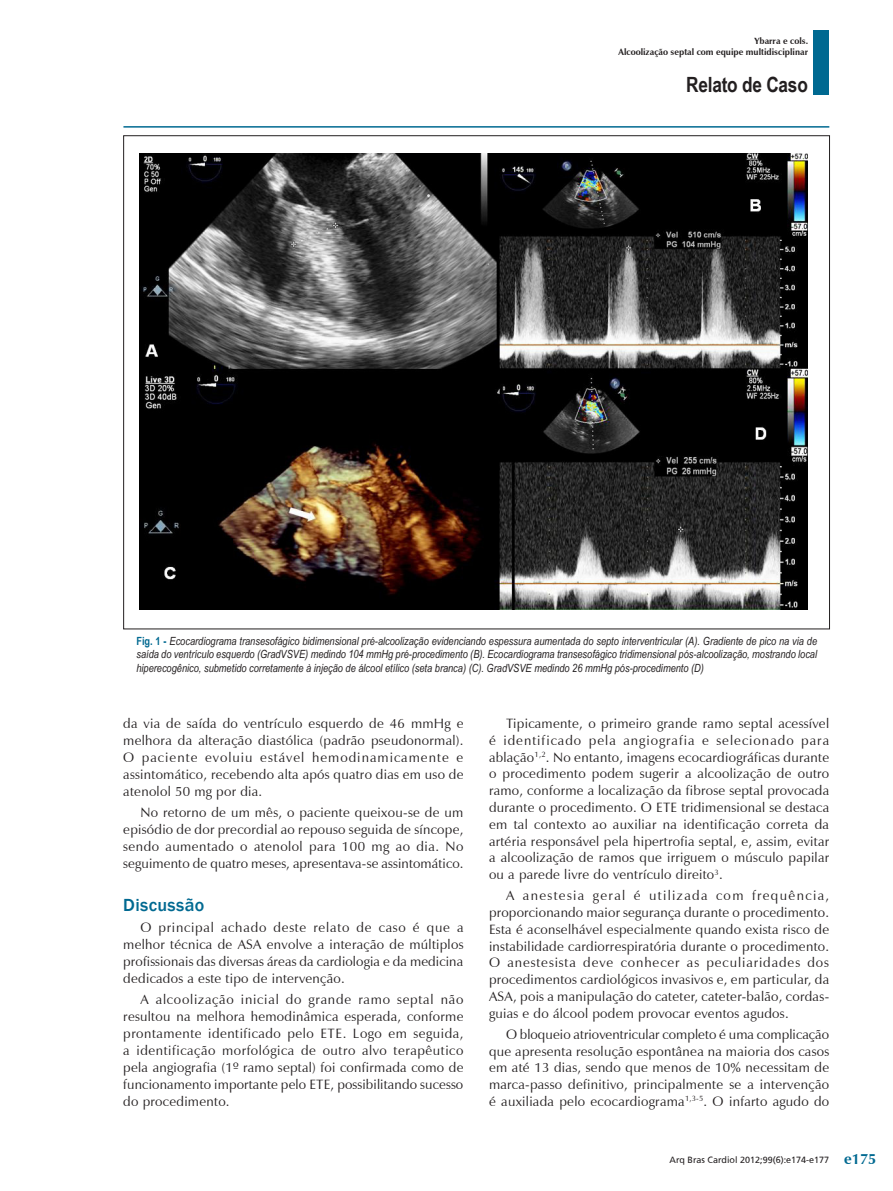
<style>
.page{position:relative;width:893px;height:1191px;background:#fff}
.page>*{position:absolute;margin:0;border:0;box-sizing:border-box;transform-origin:0 0}
.t1{font:700 21px "Arial Narrow";letter-spacing:-.01em;color:#231f20}
._02_-_TITULO_-_MATER{font:500 18px "Franklin Gothic";letter-spacing:.02em;color:#006991}
.t2{font:700 15px "Zapf Humanist 601 BT";color:#006991}
._01-TEXTO_BASICO{font:13.5px/16.8px "Zapf Humanist 601 BT";letter-spacing:.02em;color:#231f20;text-align:justify}
._06_-_LEGENDA_FIGURA{font:italic 11.25px/13.5px "Arial Narrow";color:#231f20;text-align:justify}
.t3{font:700 9px/10.8px "Zapf Humanist 601 BT";color:#231f20;text-align:right}
.t4{font:9px "Frutiger";color:#231f20}
.s1{font-weight:700;font-style:normal;color:#006991}
</style>
<div class="page">
<hr style="left:123px;top:126px;width:706px;height:2px;background:#006991">
<div style="left:813px;top:30px;width:16px;height:64px;background:#006991"></div>
<img style="left:139px;top:153px;width:669px;height:456px">
<p class="t3" style="left:618px;top:36px;width:191px">Ybarra e cols.<br>Alcoolização septal com equipe multidisciplinar</p>
<p class="t1" style="left:686px;top:69px;width:123px">Relato de Caso</p>
<p class="_06_-_LEGENDA_FIGURA" style="left:136px;top:634px;width:682px"><span class="s1">Fig. 1 -</span> Ecocardiograma transesofágico bidimensional pré-alcoolização evidenciando espessura aumentada do septo interventricular (A). Gradiente de pico na via de saída do ventrículo esquerdo (GradVSVE) medindo 104 mmHg pré-procedimento (B). Ecocardiograma transesofágico tridimensional pós-alcoolização, mostrando local hiperecogênico, submetido corretamente à injeção de álcool etílico (seta branca) (C). GradVSVE medindo 26 mmHg pós-procedimento (D)</p>
<p class="_01-TEXTO_BASICO" style="left:123px;top:715px;width:342px">da via de saída do ventrículo esquerdo de 46 mmHg e melhora da alteração diastólica (padrão pseudonormal).<br>O paciente evoluiu estável hemodinamicamente e assintomático, recebendo alta após quatro dias em uso de atenolol 50 mg por dia.</p>
<p class="_01-TEXTO_BASICO" style="left:123px;top:803px;width:342px;text-indent:17px">No retorno de um mês, o paciente queixou-se de um episódio de dor precordial ao repouso seguida de síncope, sendo aumentado o atenolol para 100 mg ao dia. No seguimento de quatro meses, apresentava-se assintomático.</p>
<p class="_02_-_TITULO_-_MATER" style="left:123px;top:894px;width:82px">Discussão</p>
<p class="_01-TEXTO_BASICO" style="left:123px;top:919px;width:342px;text-indent:17px">O principal achado deste relato de caso é que a melhor técnica de ASA envolve a interação de múltiplos profissionais das diversas áreas da cardiologia e da medicina dedicados a este tipo de intervenção.</p>
<p class="_01-TEXTO_BASICO" style="left:123px;top:991px;width:342px;text-indent:17px">A alcoolização inicial do grande ramo septal não resultou na melhora hemodinâmica esperada, conforme prontamente identificado pelo ETE. Logo em seguida, a identificação morfológica de outro alvo terapêutico pela angiografia (1º ramo septal) foi confirmada como de funcionamento importante pelo ETE, possibilitando sucesso do procedimento.</p>
<p class="_01-TEXTO_BASICO" style="left:489px;top:715px;width:342px;text-indent:17px">Tipicamente, o primeiro grande ramo septal acessível é identificado pela angiografia e selecionado para ablação<sup>1,2</sup>. No entanto, imagens ecocardiográficas durante o procedimento podem sugerir a alcoolização de outro ramo, conforme a localização da fibrose septal provocada durante o procedimento. O ETE tridimensional se destaca em tal contexto ao auxiliar na identificação correta da artéria responsável pela hipertrofia septal, e, assim, evitar a alcoolização de ramos que irriguem o músculo papilar ou a parede livre do ventrículo direito<sup>3</sup>.</p>
<p class="_01-TEXTO_BASICO" style="left:489px;top:887px;width:342px;text-indent:17px">A anestesia geral é utilizada com frequência, proporcionando maior segurança durante o procedimento.<br>Esta é aconselhável especialmente quando exista risco de instabilidade cardiorrespiratória durante o procedimento.<br>O anestesista deve conhecer as peculiaridades dos procedimentos cardiológicos invasivos e, em particular, da ASA, pois a manipulação do cateter, cateter-balão, cordas&shy;guias e do álcool podem provocar eventos agudos.</p>
<p class="_01-TEXTO_BASICO" style="left:489px;top:1025px;width:342px;text-indent:17px">O bloqueio atrioventricular completo é uma complicação que apresenta resolução espontânea na maioria dos casos em até 13 dias, sendo que menos de 10% necessitam de marca-passo definitivo, principalmente se a intervenção é auxiliada pelo ecocardiograma<sup>1,3-5</sup>. O infarto agudo do</p>
<p class="t4" style="left:670px;top:1154px;width:161px">Arq Bras Cardiol 2012;99(6):e174-e177</p>
<p class="t2" style="left:844px;top:1149px;width:34px">e175</p>
</div>
